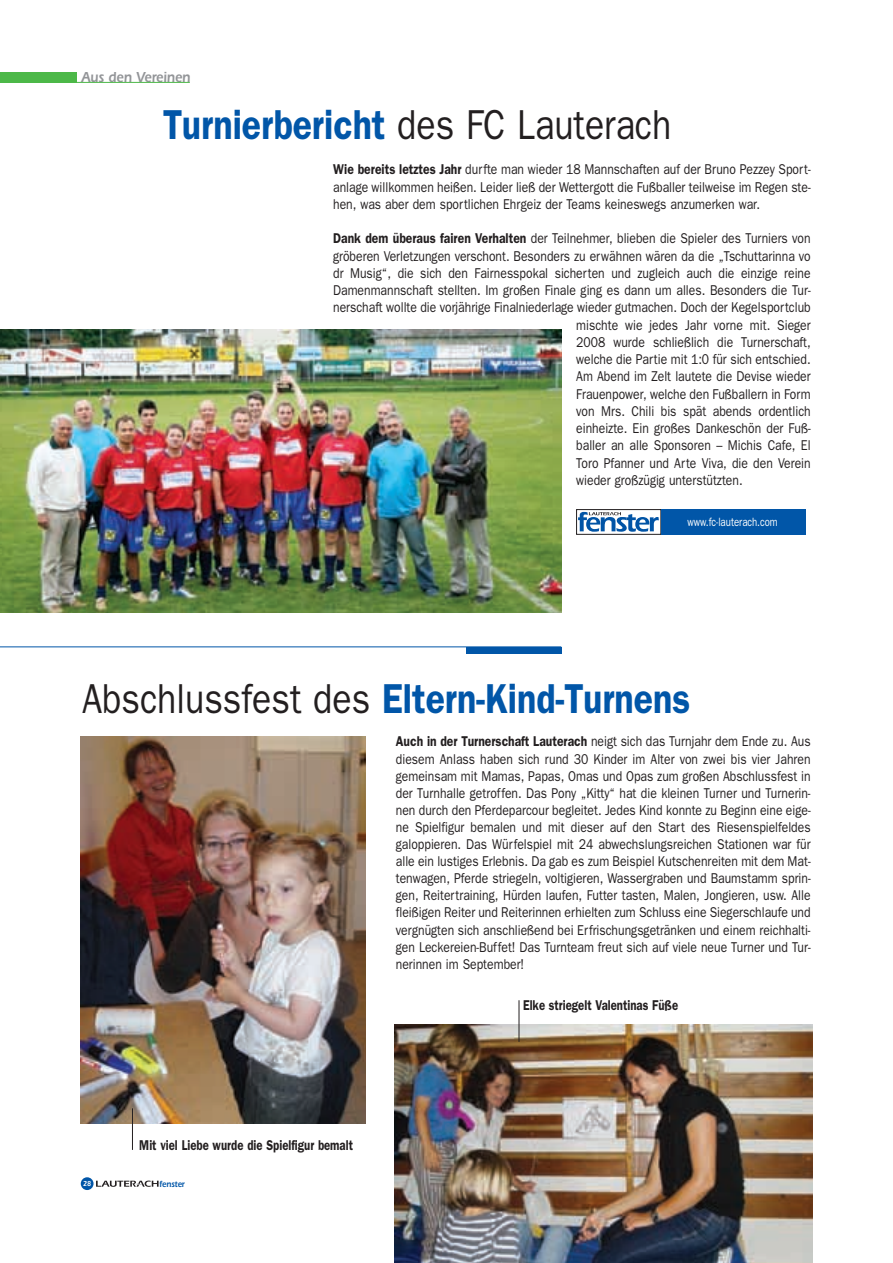
<style>
.page{position:relative;width:893px;height:1263px;background:#fff}
.page>*{position:absolute;margin:0;border:0;box-sizing:border-box;transform-origin:0 0}
.t1{font:600 42px "Franklin Gothic";color:#0156a8;scale:.85 1}
.t2{font:600 15px "Itc Eras";color:#939598;scale:.85 1}
.t3{font:14.25px/17.1px "Franklin Gothic";color:#231f20;text-align:justify;scale:.85 1}
.t4{font:600 14.25px "Franklin Gothic";color:#231f20;scale:.8 1}
.t5{font:12px "Franklin Gothic";color:#fff;scale:.8 1}
.t6{font:600 9px "Itc Eras";color:#0156a8;scale:.85 1}
.t7{font:600 7.5px "Itc Eras";color:#fff;scale:.85 1}
.s1{font-weight:400;color:#231f20}
.s2{font-weight:600}
</style>
<div class="page">
<img style="left:0;top:330px;width:561px;height:282px">
<img style="left:394px;top:1024px;width:418px;height:239px">
<img style="left:81px;top:737px;width:285px;height:386px">
<hr style="left:0;top:647px;width:561px;height:1px;background:#0156a8">
<div style="left:466px;top:647px;width:95px;height:6px;background:#0156a8"></div>
<div style="left:81px;top:1177px;width:13px;height:13px;background:#0156a8;border-radius:50%"></div>
<svg style="left:96px;top:1180px;width:63px;height:7px"></svg>
<div style="left:0;top:72px;width:77px;height:11px;background:#4cb848"></div>
<hr style="left:75px;top:82px;width:115px;height:1px;background:#4cb848">
<hr style="left:132px;top:1108px;width:1px;height:42px;background:#231f20">
<hr style="left:519px;top:1000px;width:1px;height:42px;background:#231f20">
<div style="left:576px;top:509px;width:85px;height:26px;border:1px solid #231f20"></div>
<svg style="left:578px;top:512px;width:81px;height:20px"></svg>
<div style="left:661px;top:509px;width:145px;height:26px;background:#0156a8"></div>
<p class="t2" style="left:82px;top:72px;width:130px">Aus den Vereinen</p>
<h1 class="t1" style="left:163px;top:110px;width:599px">Turnierbericht <span class="s1">des FC Lauterach</span></h1>
<p class="t3" style="left:333px;top:162px;width:563px"><span class="s2">Wie bereits letztes Jahr</span> durfte man wieder 18 Mannschaften auf der Bruno Pezzey Sport&shy;anlage willkommen heißen. Leider ließ der Wettergott die Fußballer teilweise im Regen ste&shy;hen, was aber dem sportlichen Ehrgeiz der Teams keineswegs anzumerken war.</p>
<p class="t3" style="left:333px;top:231px;width:563px"><span class="s2">Dank dem überaus fairen Verhalten</span> der Teilnehmer, blieben die Spieler des Turniers von</p>
<p class="t3" style="left:333px;top:248px;width:563px">gröberen Verletzungen verschont. Besonders zu erwähnen wären da die „Tschuttarinna vo</p>
<p class="t3" style="left:333px;top:266px;width:563px">dr Musig“, die sich den Fairnesspokal sicherten und zugleich auch die einzige reine</p>
<p class="t3" style="left:333px;top:283px;width:563px">Damenmannschaft stellten. Im großen Finale ging es dann um alles. Besonders die Tur-</p>
<p class="t3" style="left:333px;top:300px;width:563px">nerschaft wollte die vorjährige Finalniederlage wieder gutmachen. Doch der Kegelsportclub</p>
<p class="t3" style="left:576px;top:317px;width:277px">mischte wie jedes Jahr vorne mit. Sieger</p>
<p class="t3" style="left:576px;top:335px;width:277px">2008 wurde schließlich die Turnerschaft,</p>
<p class="t3" style="left:576px;top:352px;width:277px">welche die Partie mit 1:0 für sich entschied.</p>
<p class="t3" style="left:576px;top:369px;width:277px">Am Abend im Zelt lautete die Devise wieder</p>
<p class="t3" style="left:576px;top:386px;width:277px">Frauenpower, welche den Fußballern in Form</p>
<p class="t3" style="left:576px;top:404px;width:277px">von Mrs. Chili bis spät abends ordentlich</p>
<p class="t3" style="left:576px;top:421px;width:277px">einheizte. Ein großes Dankeschön der Fuß-</p>
<p class="t3" style="left:576px;top:438px;width:277px">baller an alle Sponsoren – Michis Cafe, El</p>
<p class="t3" style="left:576px;top:455px;width:277px">Toro Pfanner und Arte Viva, die den Verein</p>
<p class="t3" style="left:576px;top:473px;width:197px">wieder großzügig unterstützten.</p>
<p class="t5" style="left:687px;top:517px;width:114px">www.fc-lauterach.com</p>
<h1 class="t1" style="left:82px;top:684px;width:717px"><span class="s1">Abschlussfest des</span> Eltern-Kind-Turnens</h1>
<p class="t3" style="left:396px;top:734px;width:489px"><span class="s2">Auch in der Turnerschaft Lauterach</span> neigt sich das Turnjahr dem Ende zu. Aus diesem Anlass haben sich rund 30 Kinder im Alter von zwei bis vier Jahren gemeinsam mit Mamas, Papas, Omas und Opas zum großen Abschlussfest in der Turnhalle getroffen. Das Pony „Kitty“ hat die kleinen Turner und Turnerin&shy;nen durch den Pferdeparcour begleitet. Jedes Kind konnte zu Beginn eine eige&shy;ne Spielfigur bemalen und mit dieser auf den Start des Riesenspielfeldes galoppieren. Das Würfelspiel mit 24 abwechslungsreichen Stationen war für alle ein lustiges Erlebnis. Da gab es zum Beispiel Kutschenreiten mit dem Mat&shy;tenwagen, Pferde striegeln, voltigieren, Wassergraben und Baumstamm sprin&shy;gen, Reitertraining, Hürden laufen, Futter tasten, Malen, Jongieren, usw. Alle fleißigen Reiter und Reiterinnen erhielten zum Schluss eine Siegerschlaufe und vergnügten sich anschließend bei Erfrischungsgetränken und einem reichhalti&shy;gen Leckereien-Buffet! Das Turnteam freut sich auf viele neue Turner und Tur&shy;nerinnen im September!</p>
<p class="t4" style="left:139px;top:1140px;width:269px">Mit viel Liebe wurde die Spielfigur bemalt</p>
<p class="t7" style="left:83px;top:1181px;width:11px">28</p>
<p class="t6" style="left:160px;top:1181px;width:31px">fenster</p>
<p class="t4" style="left:523px;top:1000px;width:195px">Elke striegelt Valentinas Füße</p>
</div>
